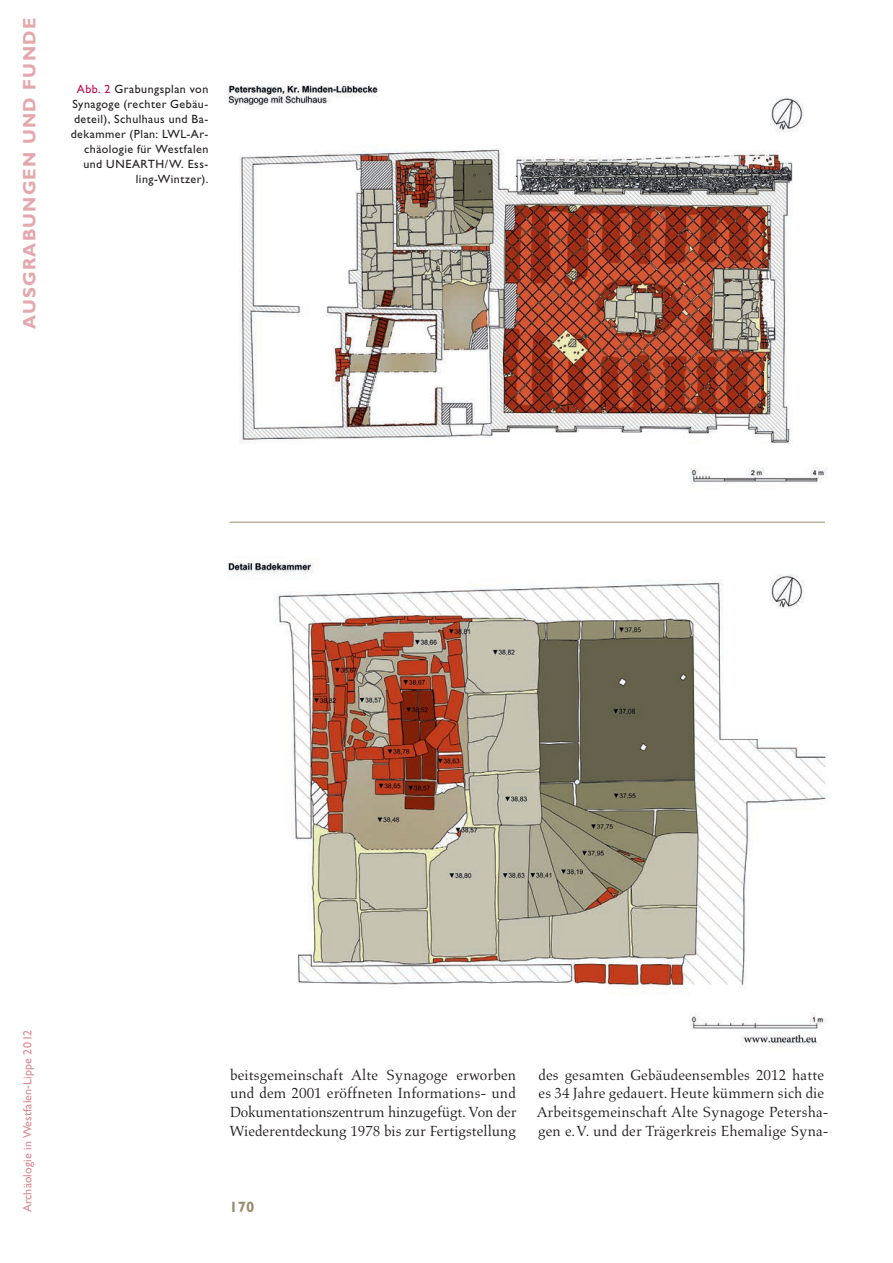
<style>
.page{position:relative;width:893px;height:1263px;background:#fff}
.page>*{position:absolute;margin:0;border:0;box-sizing:border-box;transform-origin:0 0}
.t1{font:18px "Gill Sans Std Bold 6";letter-spacing:.07em;color:#e3a7ac}
.t2{font:15px/18.9px "Aldus LT Std";letter-spacing:.005em;color:#231f20;text-align:justify}
.t3{font:15px "Gill Sans Std Bold 2";color:#9c8c6f}
.t4{font:12px/15px "Gill Sans Std 3";letter-spacing:.04em;color:#231f20;text-align:right}
.t5{font:12px "Gill Sans Std 8";letter-spacing:.01em;color:#d88a93}
.s1{color:#ba0e51}
</style>
<div class="page">
<img style="left:227px;top:84px;width:600px;height:400px">
<img style="left:227px;top:562px;width:600px;height:485px">
<hr style="left:230px;top:522px;width:595px;height:1px;background:#9c8c6f">
<p class="t1" style="left:19px;top:329px;width:312px;rotate:-90deg">AUSGRABUNGEN UND FUNDE</p>
<p class="t4" style="left:71px;top:82px;width:139px"><span class="s1">Abb. 2</span> Grabungsplan von<br>Synagoge (rechter Gebäu&shy;deteil), Schulhaus und Ba&shy;dekammer (Plan: LWL-Ar&shy;chäologie für Westfalen und UNEARTH/W. Ess&shy;ling-Wintzer).</p>
<p class="t5" style="left:21px;top:1212px;width:184px;rotate:-90deg">Archäologie in Westfalen-Lippe 2012</p>
<p class="t2" style="left:229px;top:1065px;width:289px">beitsgemeinschaft Alte Synagoge erworben und dem 2001 eröffneten Informations- und Dokumentationszentrum hinzugefügt. Von der Wiederentdeckung 1978 bis zur Fertigstellung</p>
<p class="t2" style="left:537px;top:1065px;width:294px;text-align:left">des gesamten Gebäudeensembles 2012 hatte es 34 Jahre gedauert. Heute kümmern sich die Arbeitsgemeinschaft Alte Synagoge Petersha&shy;gen e.V. und der Trägerkreis Ehemalige Syna-</p>
<p class="t3" style="left:230px;top:1198px;width:26px">170</p>
</div>
